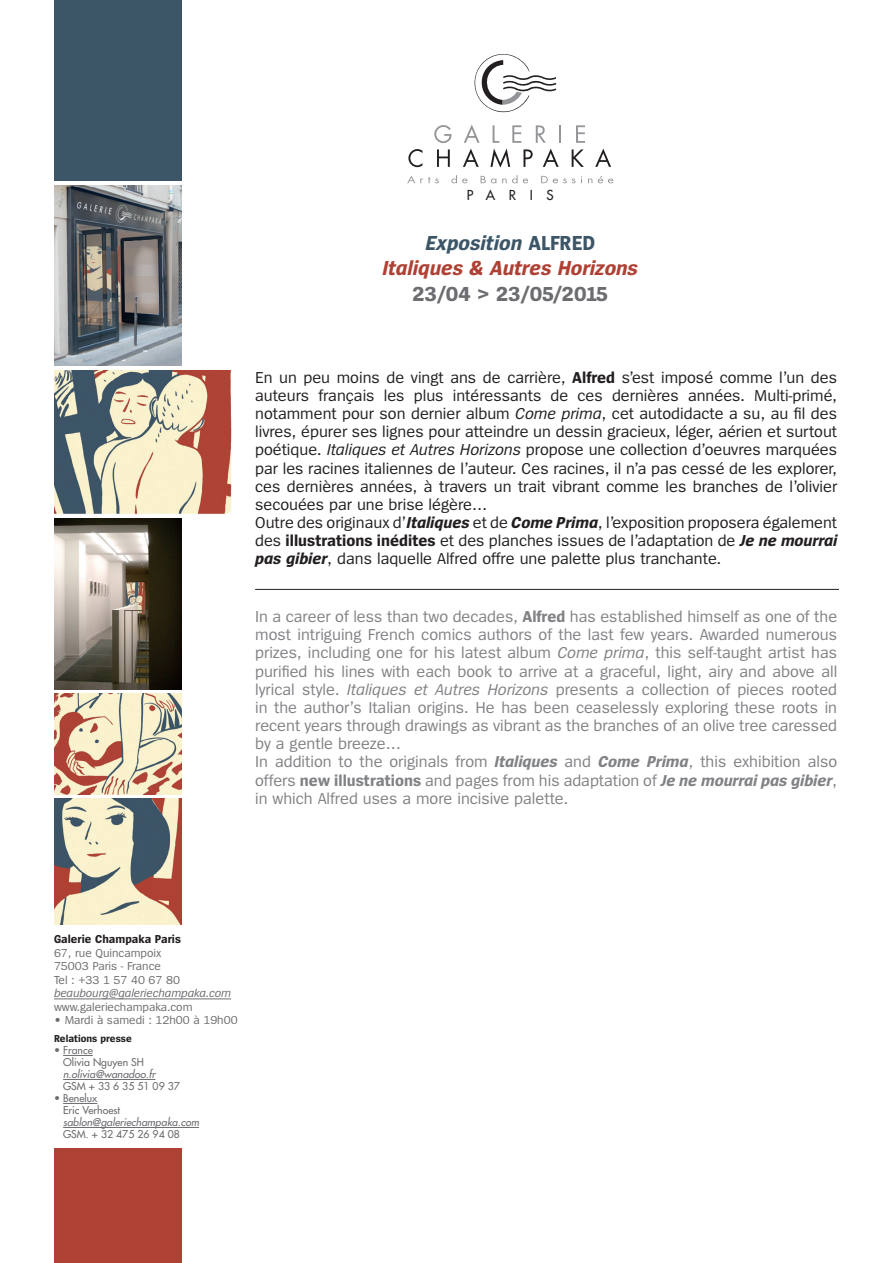
<style>
.page{position:relative;width:893px;height:1263px;background:#fff}
.page>*{position:absolute;margin:0;border:0;box-sizing:border-box;transform-origin:0 0}
.t1{font:italic 700 21.15px/25.3px "Spiegel";color:#ae4134;text-align:center}
.t2{font:700 21.15px "Spiegel";color:#6c6d70}
.t3{font:16.5px/18.1px "Spiegel";color:#231f20}
.t4{font:16.5px/18.1px "Spiegel";color:#808285}
.t5{font:500 13.35px "Futura Std";letter-spacing:1.02em;color:#231f20}
.t6{font:12px/13.5px "Spiegel";color:#6c6d70}
.t7{font:italic 12px "Spiegel";color:#6c6d70}
.t8{font:700 12px "Spiegel";color:#231f20}
.t9{font:500 10.5px/12px "Futura Std";color:#6c6d70}
.t10{font:italic 500 10.5px "Futura Std";color:#6c6d70}
.t11{font:700 10.5px "Spiegel";color:#231f20}
.s1{color:#3c5567}
.s2{font-style:normal;color:#3c5567}
.s3{font-weight:700}
.s4{font-style:italic}
.s5{font-weight:700;font-style:italic}
</style>
<div class="page">
<div style="left:54px;top:0;width:128px;height:181px;background:#3c5567"></div>
<img style="left:54px;top:370px;width:178px;height:144px">
<img style="left:54px;top:694px;width:128px;height:100px">
<hr style="left:54px;top:999px;width:177px;height:1px;background:#6c6d70">
<hr style="left:63px;top:1055px;width:30px;height:1px;background:#6c6d70">
<hr style="left:63px;top:1079px;width:92px;height:1px;background:#6c6d70">
<hr style="left:63px;top:1103px;width:34px;height:1px;background:#6c6d70">
<hr style="left:63px;top:1127px;width:136px;height:1px;background:#6c6d70">
<img style="left:54px;top:185px;width:128px;height:181px">
<img style="left:54px;top:519px;width:128px;height:171px">
<svg style="left:434px;top:125px;width:18px;height:18px"></svg>
<svg style="left:464px;top:125px;width:16px;height:18px"></svg>
<svg style="left:576px;top:125px;width:9px;height:18px"></svg>
<svg style="left:437px;top:149px;width:13px;height:18px"></svg>
<svg style="left:463px;top:149px;width:16px;height:18px"></svg>
<svg style="left:490px;top:125px;width:71px;height:43px"></svg>
<svg style="left:572px;top:149px;width:12px;height:18px"></svg>
<svg style="left:595px;top:149px;width:16px;height:18px"></svg>
<svg style="left:408px;top:149px;width:14px;height:18px"></svg>
<svg style="left:474px;top:54px;width:82px;height:59px"></svg>
<svg style="left:407px;top:175px;width:32px;height:8px"></svg>
<svg style="left:451px;top:175px;width:17px;height:8px"></svg>
<svg style="left:481px;top:176px;width:15px;height:7px"></svg>
<svg style="left:502px;top:175px;width:26px;height:8px"></svg>
<svg style="left:541px;top:176px;width:34px;height:7px"></svg>
<svg style="left:588px;top:178px;width:4px;height:5px"></svg>
<svg style="left:598px;top:176px;width:15px;height:7px"></svg>
<div style="left:54px;top:1148px;width:128px;height:115px;background:#ae4134"></div>
<img style="left:54px;top:799px;width:128px;height:125px">
<hr style="left:255px;top:589px;width:584px;height:1px;background:#231f20">
<p class="t5" style="left:467px;top:187px;width:89px">PARIS</p>
<p class="t1" style="left:382px;top:231px;width:257px"><span class="s1">Exposition</span> <span class="s2">ALFRED<br></span>Italiques &amp; Autres Horizons</p>
<p class="t2" style="left:412px;top:283px;width:197px">23/04 &gt; 23/05/2015</p>
<p class="t3" style="left:255px;top:369px;width:584px">En un peu moins de vingt ans de carrière, <span class="s3">Alfred</span> s’est imposé comme l’un des auteurs français les plus intéressants de ces dernières années. Multi-primé, notamment pour son dernier album <span class="s4">Come prima</span>, cet autodidacte a su, au fil des livres, épurer ses lignes pour atteindre un dessin gracieux, léger, aérien et surtout poétique. <span class="s4">Italiques et Autres Horizons</span> propose une collection d’oeuvres marquées par les racines italiennes de l’auteur. Ces racines, il n’a pas cessé de les explorer, ces dernières années, à travers un trait vibrant comme les branches de l’olivier secouées par une brise légère…<br>Outre des originaux d’<span class="s5">Italiques</span> et de <span class="s5">Come Prima</span>, l’exposition proposera également des <span class="s3">illustrations inédites</span> et des planches issues de l’adaptation de <span class="s5">Je ne mourrai pas gibier</span>, dans laquelle Alfred offre une palette plus tranchante.</p>
<p class="t4" style="left:255px;top:608px;width:584px">In a career of less than two decades, <span class="s3">Alfred</span> has established himself as one of the most intriguing French comics authors of the last few years. Awarded numerous prizes, including one for his latest album <span class="s4">Come prima</span>, this self-taught artist has purified his lines with each book to arrive at a graceful, light, airy and above all lyrical style. <span class="s4">Italiques et Autres Horizons</span> presents a collection of pieces rooted in the author’s Italian origins. He has been ceaselessly exploring these roots in recent years through drawings as vibrant as the branches of an olive tree caressed by a gentle breeze…<br>In addition to the originals from <span class="s5">Italiques</span> and <span class="s5">Come Prima</span>, this exhibition also offers <span class="s3">new illustrations</span> and pages from his adaptation of <span class="s5">Je ne mourrai pas gibier</span>, in which Alfred uses a more incisive palette.</p>
<p class="t8" style="left:54px;top:933px;width:128px">Galerie Champaka Paris</p>
<p class="t6" style="left:54px;top:946px;width:128px">67, rue Quincampoix<br>75003 Paris - France<br>Tel : +33 1 57 40 67 80</p>
<p class="t7" style="left:54px;top:987px;width:179px">beaubourg@galeriechampaka.com</p>
<p class="t6" style="left:54px;top:1000px;width:140px">www.galeriechampaka.com</p>
<p class="t6" style="left:54px;top:1014px;width:185px">• Mardi à samedi : 12h00 à 19h00</p>
<p class="t11" style="left:54px;top:1034px;width:79px">Relations presse</p>
<p class="t9" style="left:63px;top:1044px;width:82px;text-indent:-9px">• France<br>Olivia Nguyen SH</p>
<p class="t10" style="left:63px;top:1068px;width:94px">n.olivia@wanadoo.fr</p>
<p class="t9" style="left:63px;top:1080px;width:118px">GSM + 33 6 35 51 09 37</p>
<p class="t9" style="left:63px;top:1092px;width:59px;text-indent:-9px">• Benelux<br>Eric Verhoest</p>
<p class="t10" style="left:63px;top:1116px;width:137px">sablon@galeriechampaka.com</p>
<p class="t9" style="left:63px;top:1128px;width:118px">GSM. + 32 475 26 94 08</p>
</div>
